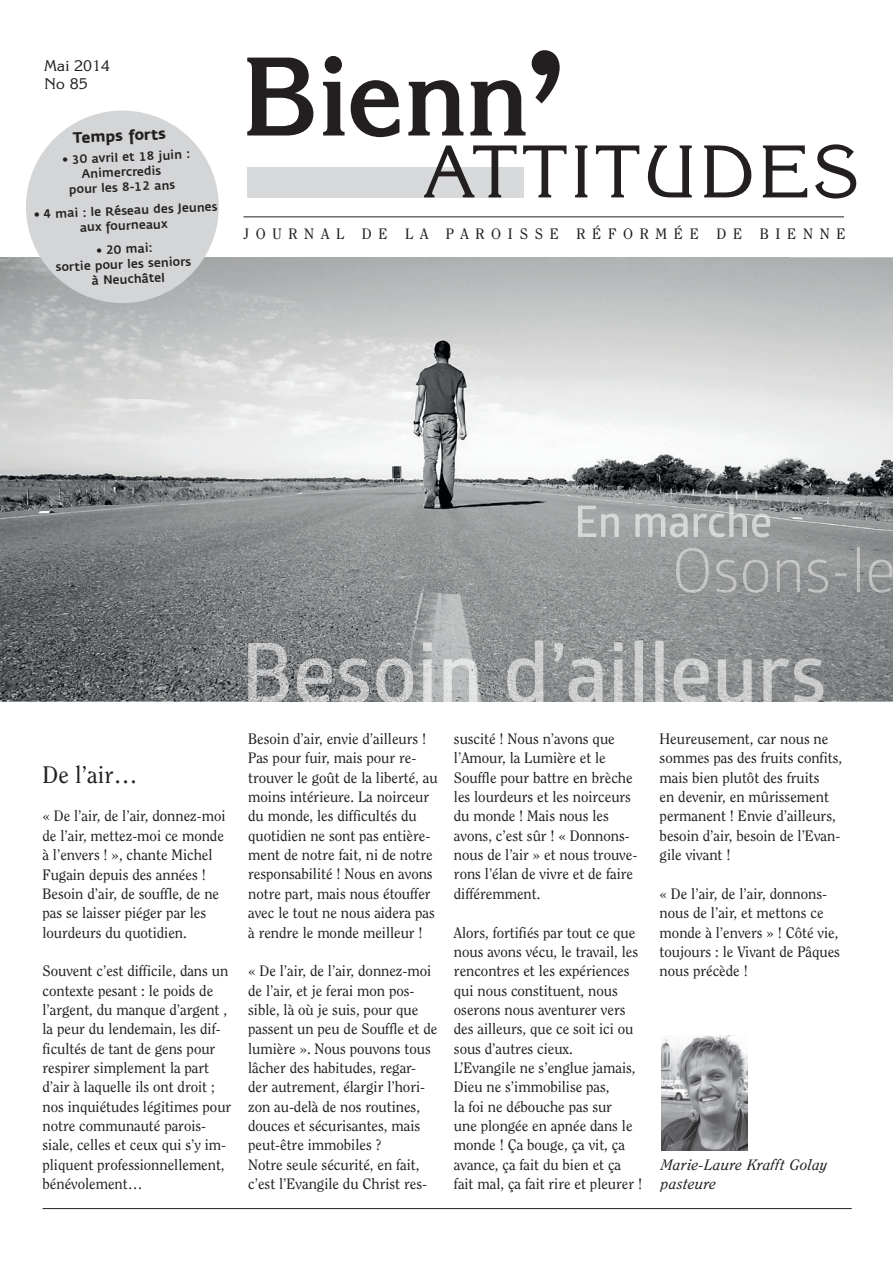
<style>
.page{position:relative;width:893px;height:1263px;background:#fff}
.page>*{position:absolute;margin:0;border:0;box-sizing:border-box;transform-origin:0 0}
.t1{font:23.7px "Clearface";color:#231f20}
.t2{font:15px/19.4px "Clearface";letter-spacing:-.005em;color:#231f20}
.t3{font:15px "Clearface";letter-spacing:.445em;color:#231f20}
.t4{font:italic 15px/19.4px "Clearface";letter-spacing:.02em;color:#231f20}
.t5{font:15px/18px "Korinna";color:#231f20}
.t6{font:700 15px "Fedra Sans";color:#231f20}
.t7{font:12px/14.9px "Fedra Sans Medium TF";color:#231f20;text-align:center}
.s1{font-family:"Univers";font-weight:300;font-stretch:condensed}
</style>
<div class="page">
<img style="left:0;top:257px;width:262px;height:445px">
<img style="left:788px;top:257px;width:105px;height:445px">
<img style="left:262px;top:257px;width:526px;height:383px">
<hr style="left:243px;top:216px;width:601px;height:1px;background:#231f20">
<div style="left:248px;top:167px;width:276px;height:31px;background:#d8d9db"></div>
<svg style="left:248px;top:58px;width:65px;height:77px"></svg>
<svg style="left:323px;top:56px;width:22px;height:79px"></svg>
<svg style="left:351px;top:80px;width:48px;height:57px"></svg>
<svg style="left:408px;top:80px;width:55px;height:55px"></svg>
<svg style="left:470px;top:80px;width:56px;height:55px"></svg>
<svg style="left:532px;top:50px;width:28px;height:53px"></svg>
<svg style="left:424px;top:145px;width:93px;height:52px"></svg>
<svg style="left:523px;top:145px;width:43px;height:52px"></svg>
<svg style="left:575px;top:145px;width:12px;height:52px"></svg>
<svg style="left:596px;top:145px;width:43px;height:52px"></svg>
<svg style="left:648px;top:145px;width:44px;height:52px"></svg>
<svg style="left:704px;top:145px;width:47px;height:52px"></svg>
<svg style="left:763px;top:145px;width:44px;height:52px"></svg>
<svg style="left:815px;top:144px;width:41px;height:54px"></svg>
<hr style="left:43px;top:1208px;width:809px;height:1px;background:#231f20">
<img style="left:661px;top:1036px;width:86px;height:115px">
<svg style="left:25px;top:110px;width:195px;height:194px;background:#d5d6d7"></svg>
<img style="left:676px;top:547px;width:216px;height:46px">
<img style="left:248px;top:640px;width:576px;height:62px">
<img style="left:578px;top:504px;width:192px;height:33px">
<p class="t5" style="left:45px;top:56px;width:67px">Mai 2014<br>No 85</p>
<p class="t6" style="left:72px;top:129px;width:95px;rotate:-3deg">Temps forts</p>
<p class="t7" style="left:61px;top:153px;width:130px;rotate:-3deg"><span class="s1">•</span> 30 avril et 18 juin :</p>
<p class="t7" style="left:81px;top:167px;width:81px;rotate:-3deg">Animercredis</p>
<p class="t7" style="left:69px;top:183px;width:108px;rotate:-3deg">pour les 8-12 ans</p>
<p class="t7" style="left:33px;top:208px;width:186px;rotate:-3deg"><span class="s1">•</span> 4 mai : le Réseau des Jeunes aux fourneaux</p>
<p class="t7" style="left:95px;top:243px;width:58px;rotate:-3deg"><span class="s1">•</span> 20 mai:</p>
<p class="t7" style="left:55px;top:261px;width:137px;rotate:-3deg">sortie pour les seniors</p>
<p class="t7" style="left:91px;top:274px;width:75px;rotate:-3deg">à N euch âtel</p>
<p class="t3" style="left:243px;top:224px;width:604px">JOURNAL DE LA PAROISSE RÉFORMÉE DE BIENNE</p>
<h1 class="t1" style="left:43px;top:760px;width:96px">De l’air…</h1>
<p class="t2" style="left:43px;top:807px;width:185px">« De l’air, de l’air, donnez-moi de l’air, mettez-moi ce monde à l’envers ! », chante Michel<br>Fugain depuis des années !<br>Besoin d’air, de souffle, de ne pas se laisser piéger par les lourdeurs du quotidien.</p>
<p class="t2" style="left:43px;top:961px;width:190px">Souvent c’est difficile, dans un contexte pesant : le poids de l’argent, du manque d’argent , la peur du lendemain, les dif&shy;ficultés de tant de gens pour respirer simplement la part d’air à laquelle ils ont droit ; nos inquiétudes légitimes pour notre communauté parois&shy;siale, celles et ceux qui s’y im&shy;pliquent professionnellement, bénévolement…</p>
<p class="t2" style="left:248px;top:729px;width:191px">Besoin d’air, envie d’ailleurs !<br>Pas pour fuir, mais pour re&shy;trouver le goût de la liberté, au moins intérieure. La noirceur du monde, les difficultés du quotidien ne sont pas entière&shy;ment de notre fait, ni de notre responsabilité ! Nous en avons notre part, mais nous étouffer avec le tout ne nous aidera pas à rendre le monde meilleur !</p>
<p class="t2" style="left:248px;top:961px;width:191px">« De l’air, de l’air, donnez-moi de l’air, et je ferai mon pos&shy;sible, là où je suis, pour que passent un peu de Souffle et de lumière ». Nous pouvons tous lâcher des habitudes, regar&shy;der autrement, élargir l’hori&shy;zon au-delà de nos routines, douces et sécurisantes, mais peut-être immobiles ?<br>Notre seule sécurité, en fait, c’est l’Evangile du Christ res-</p>
<p class="t2" style="left:454px;top:729px;width:185px">suscité ! Nous n’avons que l’Amour, la Lumière et le<br>Souffle pour battre en brèche les lourdeurs et les noirceurs du monde ! Mais nous les avons, c’est sûr ! « Donnons&shy;nous de l’air » et nous trouve&shy;rons l’élan de vivre et de faire différemment.</p>
<p class="t2" style="left:454px;top:923px;width:190px">Alors, fortifiés par tout ce que nous avons vécu, le travail, les rencontres et les expériences qui nous constituent, nous oserons nous aventurer vers des ailleurs, que ce soit ici ou sous d’autres cieux.<br>L’Evangile ne s’englue jamais,<br>Dieu ne s’immobilise pas,<br>la foi ne débouche pas sur<br>une plongée en apnée dans le monde ! Ça bouge, ça vit, ça avance, ça fait du bien et ça fait mal, ça fait rire et pleurer !</p>
<p class="t2" style="left:660px;top:729px;width:184px">Heureusement, car nous ne sommes pas des fruits confits, mais bien plutôt des fruits<br>en devenir, en mûrissement permanent ! Envie d’ailleurs, besoin d’air, besoin de l’Evan&shy;gile vivant !</p>
<p class="t2" style="left:660px;top:884px;width:182px">« De l’air, de l’air, donnons&shy;nous de l’air, et mettons ce monde à l’envers » ! Côté vie, toujours : le Vivant de Pâques nous précède !</p>
<p class="t4" style="left:661px;top:1155px;width:168px">Marie-Laure Krafft Golay pasteure</p>
</div>
